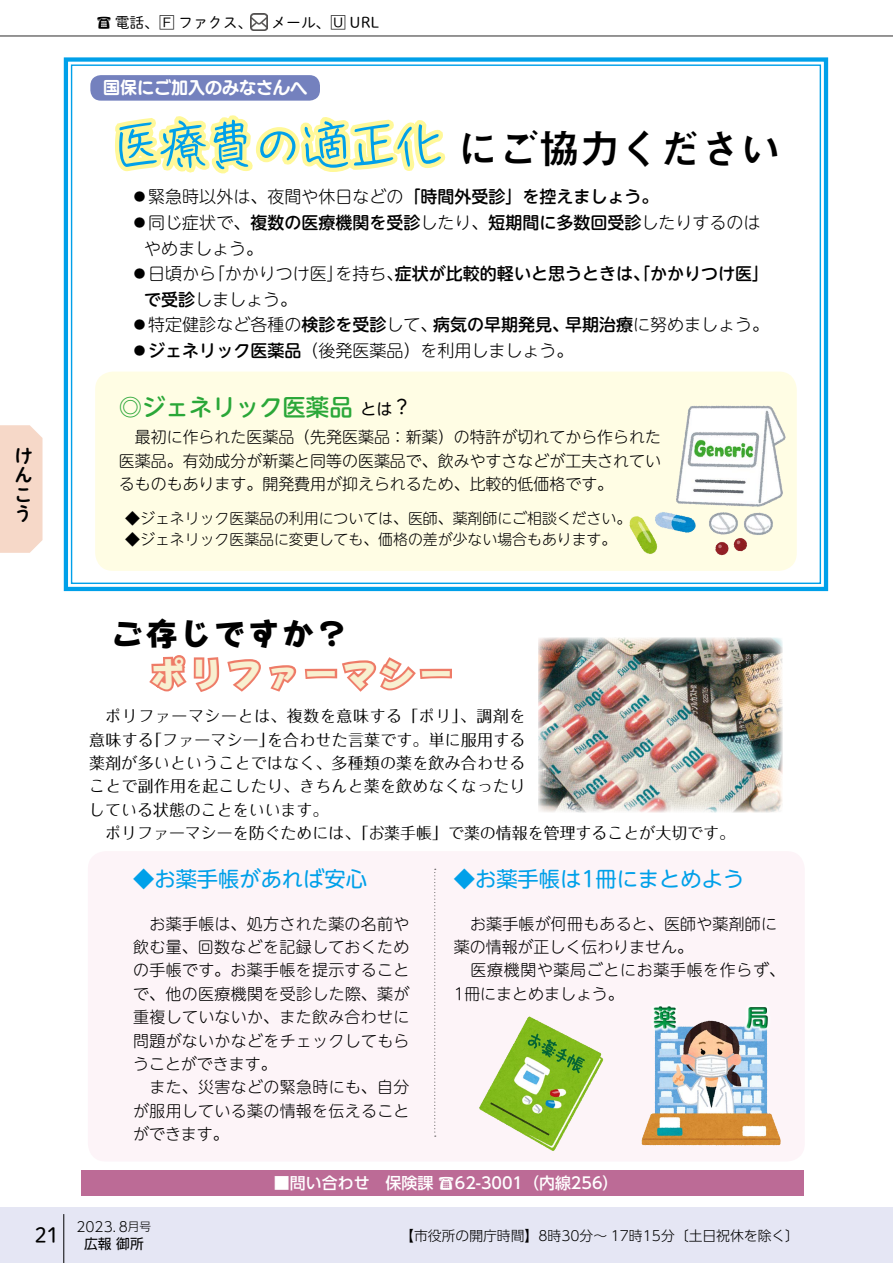
<style>
.page{position:relative;width:893px;height:1263px;background:#fff}
.page>*{position:absolute;margin:0;border:0;box-sizing:border-box;transform-origin:0 0}
.t1{font:51px "Cook Hand Std R";letter-spacing:-.075em;color:#00a0e9}
.t2{font:700 40.35px "Mi Go MB1 Std De";color:#000}
.t3{font:38.25px "Pop Happiness Std EB";color:#f8f0d0}
.t4{font:34.05px "Pop Happiness Std EB";color:#000}
.t5{font:500 23.4px "UD Shin M Go Pro";color:#2aa738}
.t6{font:21.3px "UD Shin M Go Pro";color:#00a0e9}
.t7{font:21.3px "Shuei M Go Std L";color:#000}
.t8{font:19.2px/19.2px "P Shuei NM Go Std B";color:#000;text-align:justify}
.t9{font:19.2px "UD Shin M Go Pro";color:#000}
.t10{font:300 16.95px/25.5px "UD Shin M Go Pro";color:#000}
.t11{font:500 16.95px "UD Shin M Go Pro";color:#000}
.t12{font:16.95px "UD Marugo Large Pr 6 B";color:#fff}
.t13{font:300 15.9px/23.4px "UD Shin M Go Pro";letter-spacing:.02em;color:#000}
.t14{font:15.9px/23.4px "Folk Pro";letter-spacing:.015em;color:#000}
.t15{font:15.9px/23.4px "Folk Pro";letter-spacing:.04em;color:#000;text-align:right}
.t16{font:500 15.9px "UD Shin Go Pro";color:#fff}
.t17{font:15.9px "UD Shin M Go Pro";color:#000}
.t18{font:300 14.85px/21.3px "UD Shin M Go Pro";color:#000}
.t19{font:14.85px "Shuei M Go Std L";color:#000}
.t20{font:300 13.8px "UD Shin Go Pro";color:#000}
.t21{font:13.8px "UD Shin Go Pro";color:#000}
.t22{font:300 11.7px "UD Shin Go Pro";color:#000}
.s1{font-size:13.8px}
.s2{font-family:"Gothic BBB Pro";font-weight:500}
.s3{font-weight:500}
.s4{font-weight:300}
.s5{font-family:"Shuei M Go Std L";font-weight:400;font-size:14.85px}
.s6{font-size:11.7px}
</style>
<div class="page">
<div style="left:0;top:1208px;width:893px;height:55px;background:#e5e6f4"></div>
<hr style="left:64px;top:1214px;width:1px;height:49px;background:#000">
<hr style="left:0;top:35px;width:893px;height:2px;background:#727171">
<div style="left:88px;top:851px;width:717px;height:310px;background:#fdf4f8;border-radius:18px"></div>
<svg style="left:63px;top:57px;width:766px;height:535px"></svg>
<div style="left:90px;top:75px;width:230px;height:26px;background:#7481be;border-radius:10px"></div>
<svg style="left:149px;top:655px;width:303px;height:37px"></svg>
<svg style="left:110px;top:13px;width:340px;height:359px"></svg>
<div style="left:81px;top:1170px;width:723px;height:26px;background:#bc6b96"></div>
<svg style="left:434px;top:869px;width:2px;height:268px"></svg>
<img style="left:641px;top:1006px;width:140px;height:140px">
<img style="left:538px;top:638px;width:244px;height:174px">
<img style="left:479px;top:1016px;width:125px;height:135px">
<div style="left:95px;top:372px;width:702px;height:199px;background:#fffde4;border-radius:18px"></div>
<img style="left:629px;top:405px;width:164px;height:163px">
<div style="left:0;top:425px;width:43px;height:128px;background:#f6d8c8"></div>
<p class="t19" style="left:97px;top:12px;width:157px"><span class="s1">☎</span>電話、<span class="s2">F</span> ファクス、</p>
<p class="t19" style="left:271px;top:12px;width:110px">メール、<span class="s2">U</span> URL</p>
<p class="t12" style="left:103px;top:79px;width:206px">国保にご加入のみなさんへ</p>
<h1 class="t1" style="left:111px;top:113px;width:336px">医療費の適正化</h1>
<h2 class="t2" style="left:458px;top:119px;width:325px">にご協力ください</h2>
<p class="t10" style="left:131px;top:183px;width:529px">◦緊急時以外は、夜間や休日などの<span class="s3">「時間外受診」を控えましょう。</span></p>
<p class="t11" style="left:131px;top:209px;width:631px"><span class="s4">◦同じ症状で、</span>複数の医療機関を受診<span class="s4">したり、</span>短期間に多数回受診<span class="s4">したりするのは</span></p>
<p class="t10" style="left:144px;top:234px;width:121px">やめましょう。</p>
<p class="t11" style="left:395px;top:260px;width:376px">症状が比較的軽いと思うときは、「かかりつけ医「</p>
<p class="t10" style="left:208px;top:260px;width:138px">「かかりつけ医」</p>
<p class="t10" style="left:335px;top:260px;width:70px">を持ち、</p>
<p class="t10" style="left:144px;top:260px;width:155px;text-indent:-13px">◦日頃から<br><span class="s3">で受診</span>しましょう。</p>
<p class="t8" style="left:14px;top:446px;width:20px">けんこう</p>
<p class="t10" style="left:131px;top:311px;width:444px">◦特定健診など各種の<span class="s3">検診を受診</span>して、<br>◦<span class="s3">ジェネリック医薬品</span>（後発医薬品）を利用しましょう。</p>
<p class="t11" style="left:433px;top:311px;width:138px">病気の早期発見、</p>
<p class="t10" style="left:565px;top:311px;width:206px"><span class="s3">早期治療</span>に努めましょう。</p>
<h3 class="t5" style="left:119px;top:388px;width:235px">◎ジェネリック医薬品</h3>
<p class="t13" style="left:119px;top:425px;width:544px;text-align:justify">　最初に作られた医薬品（先発医薬品：新薬）の特許が切れてから作られた医薬品。有効成分が新薬と同等の医薬品で、飲みやすさなどが工夫されているものもあります。開発費用が抑えられるため、比較的低価格です。</p>
<p class="t18" style="left:110px;top:507px;width:522px">　◆ジェネリック医薬品の利用については、医師、薬剤師にご相談ください。　◆ジェネリック医薬品に変更しても、価格の差が少ない場合もあります。</p>
<p class="t9" style="left:392px;top:391px;width:21px">?</p>
<p class="t17" style="left:361px;top:396px;width:33px">とは</p>
<h3 class="t4" style="left:111px;top:612px;width:240px">ご存じですか?</h3>
<h3 class="t3" style="left:149px;top:650px;width:308px">ポリファーマシー</h3>
<p class="t15" style="left:105px;top:702px;width:422px">ポリファーマシーとは、複数を意味する「ポリ」、調剤をを合わせた言葉です。単に服用する</p>
<p class="t14" style="left:89px;top:726px;width:438px">意味する<br>薬剤が多いということではなく、多種類の薬を飲み合わせることで副作用を起こしたり、きちんと薬を飲めなくなったりしている状態のことをいいます。</p>
<p class="t14" style="left:105px;top:819px;width:631px">ポリファーマシーを防ぐためには、「お薬手帳」で薬の情報を管理することが大切です。</p>
<p class="t14" style="left:146px;top:726px;width:130px">「ファーマシー」</p>
<h3 class="t6" style="left:133px;top:862px;width:235px">◆お薬手帳があれば安心</h3>
<p class="t13" style="left:133px;top:911px;width:278px">　お薬手帳は、処方された薬の名前や飲む量、回数などを記録しておくための手帳です。お薬手帳を提示することで、他の医療機関を受診した際、薬が重複していないか、また飲み合わせに問題がないかなどをチェックしてもらうことができます。<br>　また、災害などの緊急時にも、自分が服用している薬の情報を伝えることができます。</p>
<h3 class="t6" style="left:454px;top:862px;width:292px">◆お薬手帳は1冊にまとめよう</h3>
<p class="t13" style="left:454px;top:911px;width:333px;text-indent:16px">お薬手帳が何冊もあると、医師や薬剤師に薬の情報が正しく伝わりません。<br>　医療機関や薬局ごとにお薬手帳を作らず、<br>1冊にまとめましょう。</p>
<p class="t16" style="left:274px;top:1170px;width:346px">■問い合わせ　保険課 <span class="s5">☎</span>62-3001（内線256(</p>
<p class="t20" style="left:76px;top:1215px;width:53px">2023<span class="s6">．</span>8</p>
<p class="t22" style="left:128px;top:1217px;width:25px">月号</p>
<h3 class="t7" style="left:34px;top:1219px;width:27px">21</h3>
<p class="t20" style="left:400px;top:1225px;width:400px">【市役所の開庁時間】8時30分～ 17時15分〔土日祝休を除く〔</p>
<p class="t21" style="left:84px;top:1232px;width:61px">広報御所</p>
</div>
